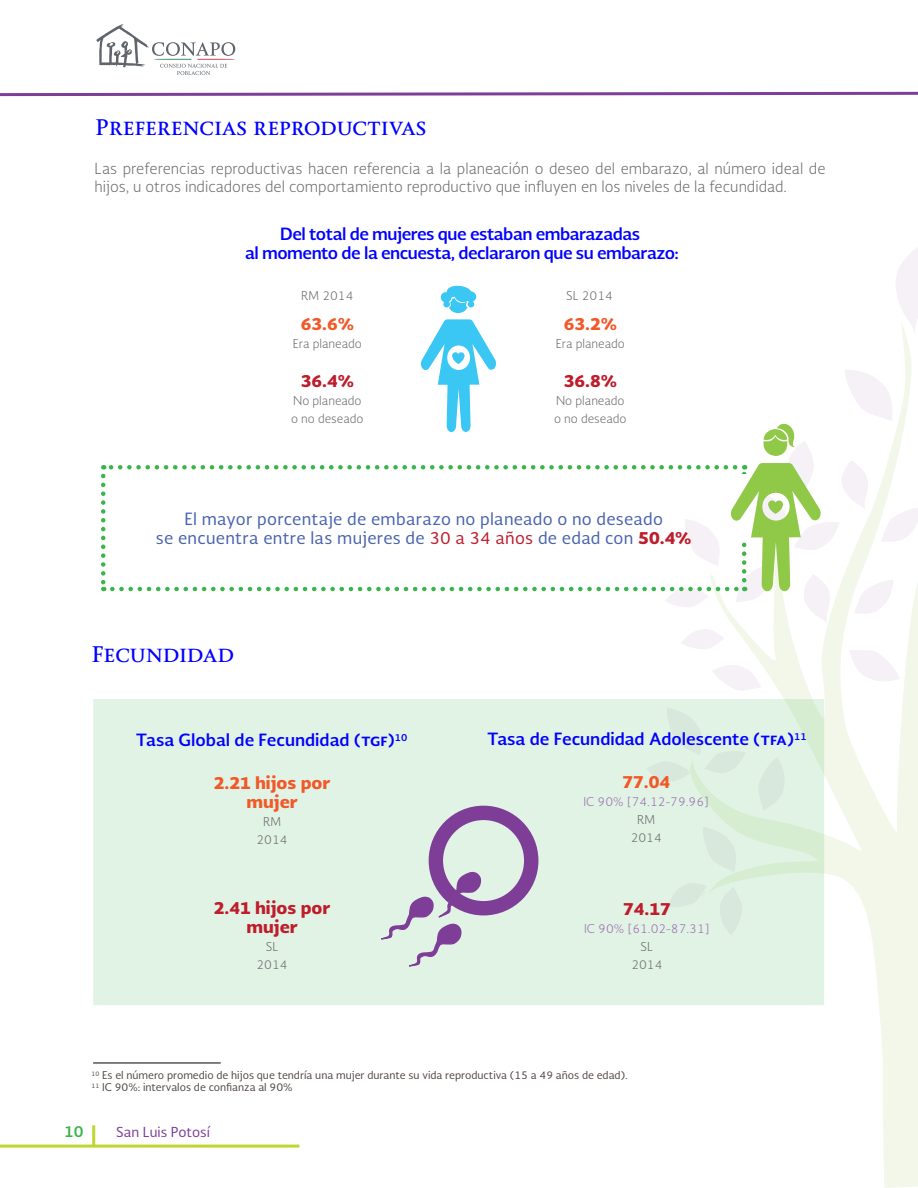
<style>
.page{position:relative;width:918px;height:1188px;background:#fff}
.page>*{position:absolute;margin:0;border:0;box-sizing:border-box;transform-origin:0 0}
.t1{font:700 21px "Soberana Titular";letter-spacing:-.01em;color:#00f}
.t2{font:16.5px/19.5px "Soberana Sans";letter-spacing:.015em;color:#4863ae;text-align:center}
.t3{font:700 16.5px/19.5px "Soberana Sans";letter-spacing:-.03em;color:#00f;text-align:center}
.t4{font:700 16.5px "Soberana Sans";color:#00f}
.t5{font:900 16.5px/19.5px "Soberana Sans";color:#be1d2c;text-align:center}
.t6{font:900 16.5px/19.5px "Soberana Sans";color:#f15929;text-align:center}
.t7{font:300 15px/18px "Soberana Sans";color:#6c6d70}
.t8{font:700 15px "Soberana Sans";color:#3ab54a}
.t9{font:13.5px "Soberana Sans";color:#7e3e98}
.t10{font:300 12px/18px "Soberana Sans";color:#6c6d70;text-align:center}
.t11{font:300 12px "Soberana Sans";color:#9b70b0}
.t12{font:10.5px/12px "Soberana Sans";color:#524a47}
.s1{color:#be1d2c}
.s2{font-weight:900;color:#be1d2c}
</style>
<div class="page">
<svg style="left:0;top:91px;width:918px;height:6px"></svg>
<svg style="left:96px;top:24px;width:140px;height:51px"></svg>
<hr style="left:92px;top:1125px;width:3px;height:21px;background:#bed630">
<hr style="left:0;top:1145px;width:299px;height:3px;background:#bed630">
<svg style="left:780px;top:692px;width:138px;height:496px"></svg>
<div style="left:93px;top:699px;width:731px;height:306px;background:#e1f3e4"></div>
<div style="left:429px;top:806px;width:109px;height:109px;border:14px solid #7e3e98;border-radius:50%"></div>
<svg style="left:381px;top:870px;width:101px;height:97px"></svg>
<svg style="left:101px;top:248px;width:817px;height:444px"></svg>
<hr style="left:93px;top:1063px;width:128px;height:1px;background:#000">
<h1 class="t1" style="left:95px;top:114px;width:333px">Preferencias reproductivas</h1>
<p class="t7" style="left:95px;top:160px;width:732px">Las preferencias reproductivas hacen referencia a la planeación o deseo del embarazo, al número ideal de hijos, u otros indicadores del comportamiento reproductivo que influyen en los niveles de la fecundidad.</p>
<p class="t3" style="left:245px;top:223px;width:435px">Del total de mujeres que estaban embarazadas<br>al momento de la encuesta, declararon que su embarazo:</p>
<p class="t10" style="left:301px;top:286px;width:54px">RM 2014</p>
<p class="t10" style="left:566px;top:286px;width:48px">SL 2014</p>
<p class="t6" style="left:301px;top:314px;width:55px">63.6%</p>
<p class="t10" style="left:293px;top:335px;width:71px">Era planeado</p>
<p class="t6" style="left:564px;top:314px;width:55px">63.2%</p>
<p class="t10" style="left:556px;top:335px;width:71px">Era planeado</p>
<p class="t5" style="left:301px;top:370px;width:55px">36.4%</p>
<p class="t10" style="left:291px;top:391px;width:74px;text-align:left">No planeado o no deseado</p>
<p class="t5" style="left:564px;top:370px;width:55px">36.8%</p>
<p class="t10" style="left:554px;top:391px;width:74px;text-align:left">No planeado o no deseado</p>
<p class="t2" style="left:156px;top:508px;width:537px">El mayor porcentaje de embarazo no planeado o no deseado<br>se encuentra entre las mujeres de <span class="s1">30 a 34 años</span> de edad con <span class="s2">50.4%</span></p>
<h1 class="t1" style="left:91px;top:641px;width:144px">Fecundidad</h1>
<p class="t4" style="left:136px;top:729px;width:273px">Tasa Global de Fecundidad (tgf)<sup>10</sup></p>
<p class="t6" style="left:214px;top:772px;width:118px">2.21 hijos por mujer</p>
<p class="t10" style="left:257px;top:812px;width:33px">RM<br>2014</p>
<p class="t5" style="left:214px;top:897px;width:118px">2.41 hijos por mujer</p>
<p class="t10" style="left:257px;top:937px;width:33px">SL<br>2014</p>
<p class="t4" style="left:487px;top:728px;width:321px">Tasa de Fecundidad Adolescente (tfa)<sup>11</sup></p>
<p class="t6" style="left:622px;top:771px;width:49px">77.04</p>
<p class="t11" style="left:584px;top:793px;width:127px">IC 90% [74.12-79.96]</p>
<p class="t10" style="left:631px;top:810px;width:33px">RM<br>2014</p>
<p class="t5" style="left:623px;top:898px;width:49px">74.17</p>
<p class="t11" style="left:584px;top:920px;width:127px">IC 90% [61.02-87.31]</p>
<p class="t10" style="left:631px;top:937px;width:33px">SL<br>2014</p>
<p class="t12" style="left:91px;top:1069px;width:538px"><sup>10</sup> Es el número promedio de hijos que tendría una mujer durante su vida reproductiva (15 a 49 años de edad).<br><sup>11</sup> IC 90%: intervalos de confianza al 90%</p>
<p class="t8" style="left:64px;top:1122px;width:21px">10</p>
<p class="t9" style="left:116px;top:1123px;width:95px">San Luis Potosí</p>
</div>
